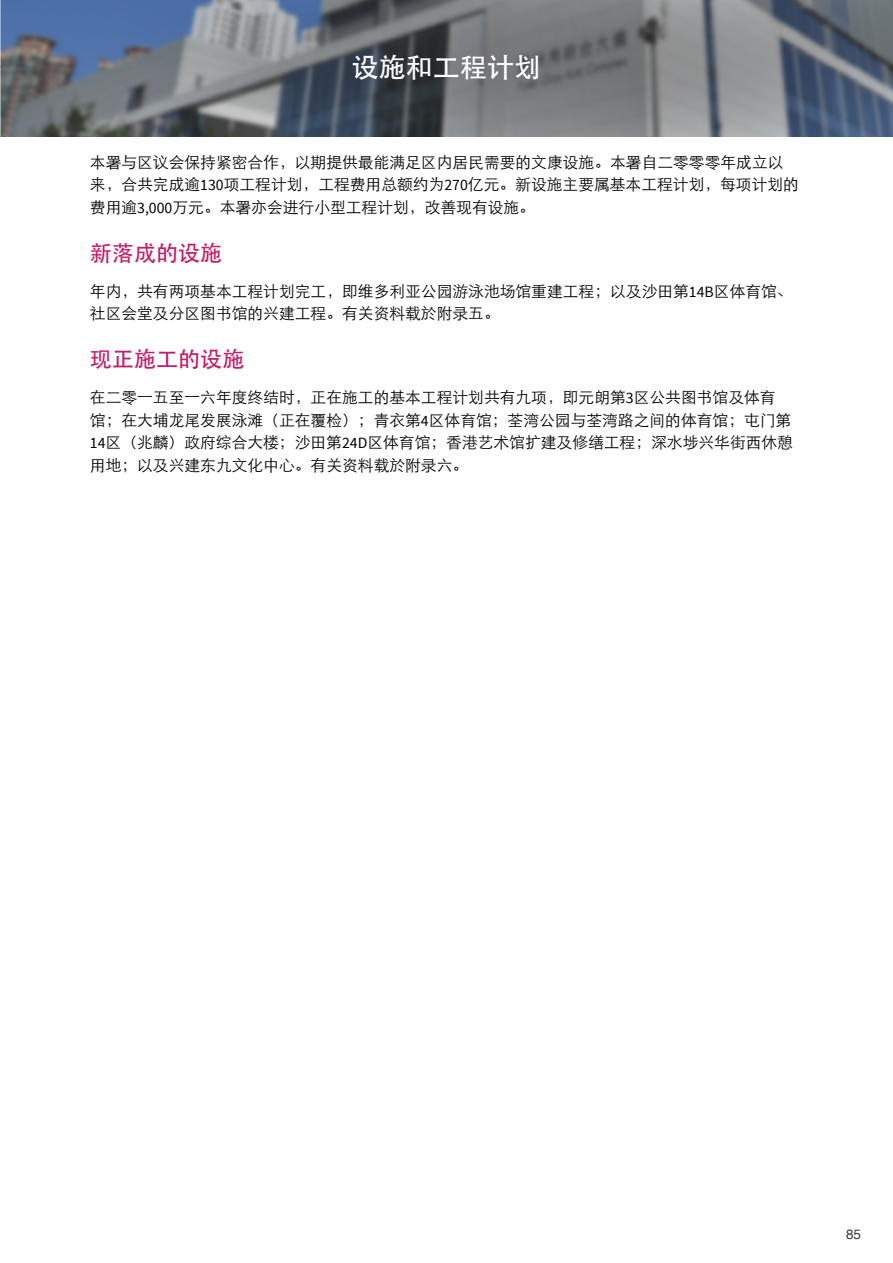
<style>
.page{position:relative;width:893px;height:1263px;background:#fff}
.page>*{position:absolute;margin:0;border:0;box-sizing:border-box;transform-origin:0 0}
.t1{font:27px "ST Heiti";color:#fff}
.t2{font:22.05px "ST Heiti";color:#c31c6a}
.t3{font:15.75px/22.5px "ST Xihei";color:#000}
.t4{font:13.5px "Helvetica";color:#383839}
.s1{font-family:"Source Sans Pro"}
</style>
<div class="page">
<img style="left:0;top:1px;width:893px;height:135px">
<h1 class="t1" style="left:352px;top:54px;width:191px">设施和工程计划</h1>
<p class="t3" style="left:90px;top:151px;width:711px">本署与区议会保持紧密合作，以期提供最能满足区内居民需要的文康设施。本署自二零零零年成立以来，合共完成逾<span class="s1">130</span>项工程计划，工程费用总额约为<span class="s1">270</span>亿元。新设施主要属基本工程计划，每项计划的费用逾<span class="s1">3,000</span>万元。本署亦会进行小型工程计划，改善现有设施。</p>
<h2 class="t2" style="left:90px;top:242px;width:134px">新落成的设施</h2>
<p class="t3" style="left:90px;top:280px;width:704px">年内，共有两项基本工程计划完工，即维多利亚公园游泳池场馆重建工程；以及沙田第<span class="s1">14B</span>区体育馆、社区会堂及分区图书馆的兴建工程。有关资料载於附录五。</p>
<h2 class="t2" style="left:90px;top:348px;width:156px">现正施工的设施</h2>
<p class="t3" style="left:90px;top:386px;width:705px">在二零一五至一六年度终结时，正在施工的基本工程计划共有九项，即元朗第<span class="s1">3</span>区公共图书馆及体育馆；在大埔龙尾发展泳滩（正在覆检）；青衣第<span class="s1">4</span>区体育馆；荃湾公园与荃湾路之间的体育馆；屯门第<span class="s1">14</span>区（兆麟）政府综合大楼；沙田第<span class="s1">24D</span>区体育馆；香港艺术馆扩建及修缮工程；深水埗兴华街西休憩用地；以及兴建东九文化中心。有关资料载於附录六。</p>
<p class="t4" style="left:846px;top:1224px;width:16px">85</p>
</div>
